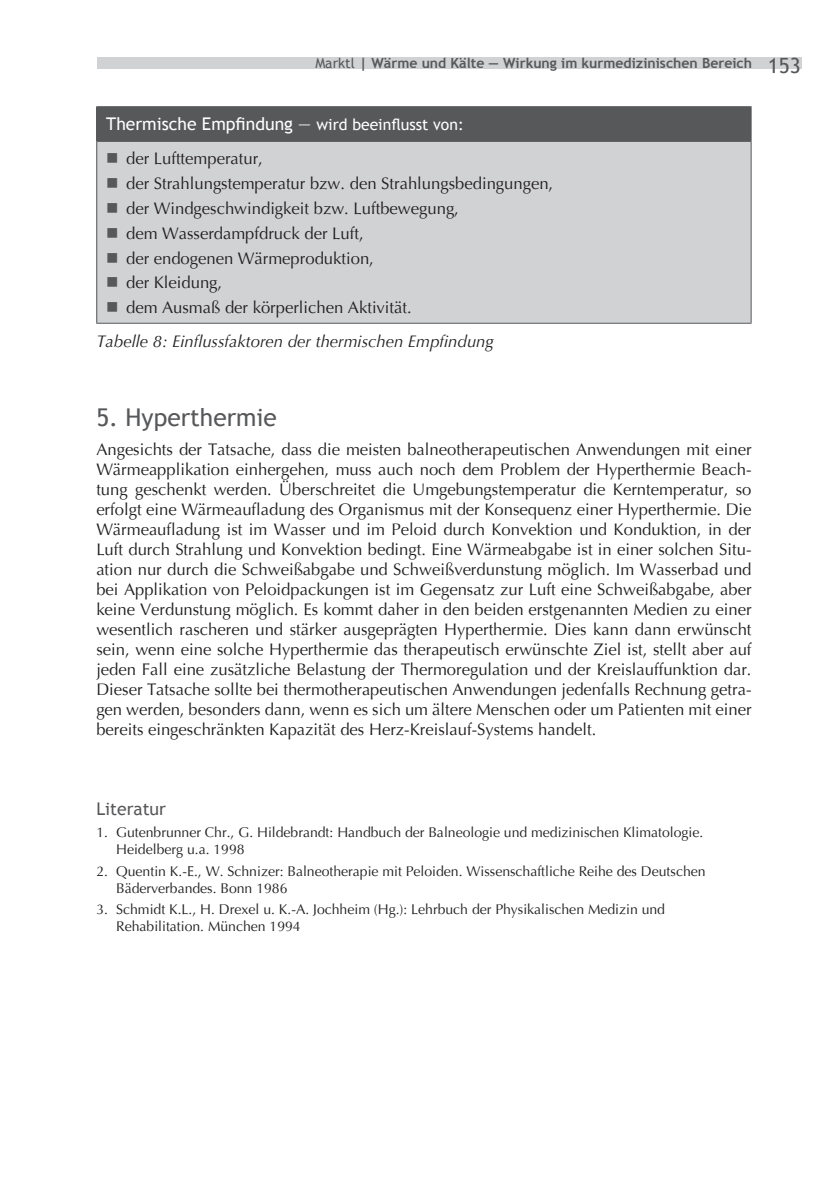
<style>
.page{position:relative;width:838px;height:1185px;background:#fff}
.page>*{position:absolute;margin:0;border:0;box-sizing:border-box;transform-origin:0 0}
.t1{font:24.5px "Trebuchet MS";color:#57585a}
.t2{font:17.5px "Trebuchet MS";color:#fff}
.t3{font:17.5px "Trebuchet MS";color:#57585a}
.t4{font:16.62px/19.9px "Optima";color:#221f1f}
.t5{font:italic 16.62px "Optima";color:#221f1f}
.t6{font:14px/16.8px "Optima";color:#221f1f}
.t7{font:700 14px "Trebuchet MS";color:#57585a}
.s1{font-weight:400}
.s2{font-weight:400;font-size:21px}
.s3{font-size:15.75px}
</style>
<div class="page">
<div style="left:97px;top:58px;width:704px;height:11px;background:#d1d2d4"></div>
<div style="left:97px;top:107px;width:654px;height:34px;background:#57585a"></div>
<div style="left:97px;top:141px;width:654px;height:182px;background:#d1d2d4"></div>
<hr style="left:96px;top:106px;width:655px;height:1px;background:#57585a">
<hr style="left:96px;top:107px;width:1px;height:34px;background:#57585a">
<hr style="left:96px;top:141px;width:655px;height:1px;background:#57585a">
<hr style="left:96px;top:142px;width:1px;height:181px;background:#57585a">
<hr style="left:750px;top:142px;width:1px;height:181px;background:#57585a">
<hr style="left:96px;top:323px;width:655px;height:1px;background:#57585a">
<p class="t7" style="left:315px;top:54px;width:487px"><span class="s1">Marktl</span> | Wärme und Kälte — Wirkung im kurmedizinischen Bereich <span class="s2">153</span></p>
<p class="t2" style="left:106px;top:114px;width:359px">Thermische Empfindung — <span class="s3">wird beeinflusst von:</span></p>
<p class="t4" style="left:126px;top:146px;width:428px;line-height:24.8px">der Lufttemperatur,<br>der Strahlungstemperatur bzw. den Strahlungsbedingungen, der Windgeschwindigkeit bzw. Luftbewegung,<br>dem Wasserdampfdruck der Luft,<br>der endogenen Wärmeproduktion,<br>der Kleidung,<br>dem Ausmaß der körperlichen Aktivität.</p>
<p class="t5" style="left:96px;top:331px;width:399px">Tabelle 8: Einflussfaktoren der thermischen Empfindung</p>
<h1 class="t1" style="left:96px;top:402px;width:182px">5. Hyperthermie</h1>
<p class="t4" style="left:96px;top:440px;width:656px;text-align:justify">Angesichts der Tatsache, dass die meisten balneotherapeutischen Anwendungen mit einer Wärmeapplikation einhergehen, muss auch noch dem Problem der Hyperthermie Beach&shy;tung geschenkt werden. Überschreitet die Umgebungstemperatur die Kerntemperatur, so erfolgt eine Wärmeaufladung des Organismus mit der Konsequenz einer Hyperthermie. Die Wärmeaufladung ist im Wasser und im Peloid durch Konvektion und Konduktion, in der Luft durch Strahlung und Konvektion bedingt. Eine Wärmeabgabe ist in einer solchen Situ&shy;ation nur durch die Schweißabgabe und Schweißverdunstung möglich. Im Wasserbad und bei Applikation von Peloidpackungen ist im Gegensatz zur Luft eine Schweißabgabe, aber keine Verdunstung möglich. Es kommt daher in den beiden erstgenannten Medien zu einer wesentlich rascheren und stärker ausgeprägten Hyperthermie. Dies kann dann erwünscht sein, wenn eine solche Hyperthermie das therapeutisch erwünschte Ziel ist, stellt aber auf jeden Fall eine zusätzliche Belastung der Thermoregulation und der Kreislauffunktion dar.<br>Dieser Tatsache sollte bei thermotherapeutischen Anwendungen jedenfalls Rechnung getra&shy;gen werden, besonders dann, wenn es sich um ältere Menschen oder um Patienten mit einer bereits eingeschränkten Kapazität des Herz-Kreislauf-Systems handelt.</p>
<p class="t3" style="left:96px;top:799px;width:71px">Literatur</p>
<p class="t6" style="left:116px;top:824px;width:588px;text-indent:-20px">1. Gutenbrunner Chr., G. Hildebrandt: Handbuch der Balneologie und medizinischen Klimatologie.<br>Heidelberg u.a. 1998</p>
<p class="t6" style="left:116px;top:863px;width:590px;text-indent:-20px">2. Quentin K.-E., W. Schnizer: Balneotherapie mit Peloiden. Wissenschaftliche Reihe des Deutschen<br>Bäderverbandes. Bonn 1986</p>
<p class="t6" style="left:116px;top:901px;width:550px;text-indent:-20px">3. Schmidt K.L., H. Drexel u. K.-A. Jochheim (Hg.): Lehrbuch der Physikalischen Medizin und<br>Rehabilitation. München 1994</p>
</div>
